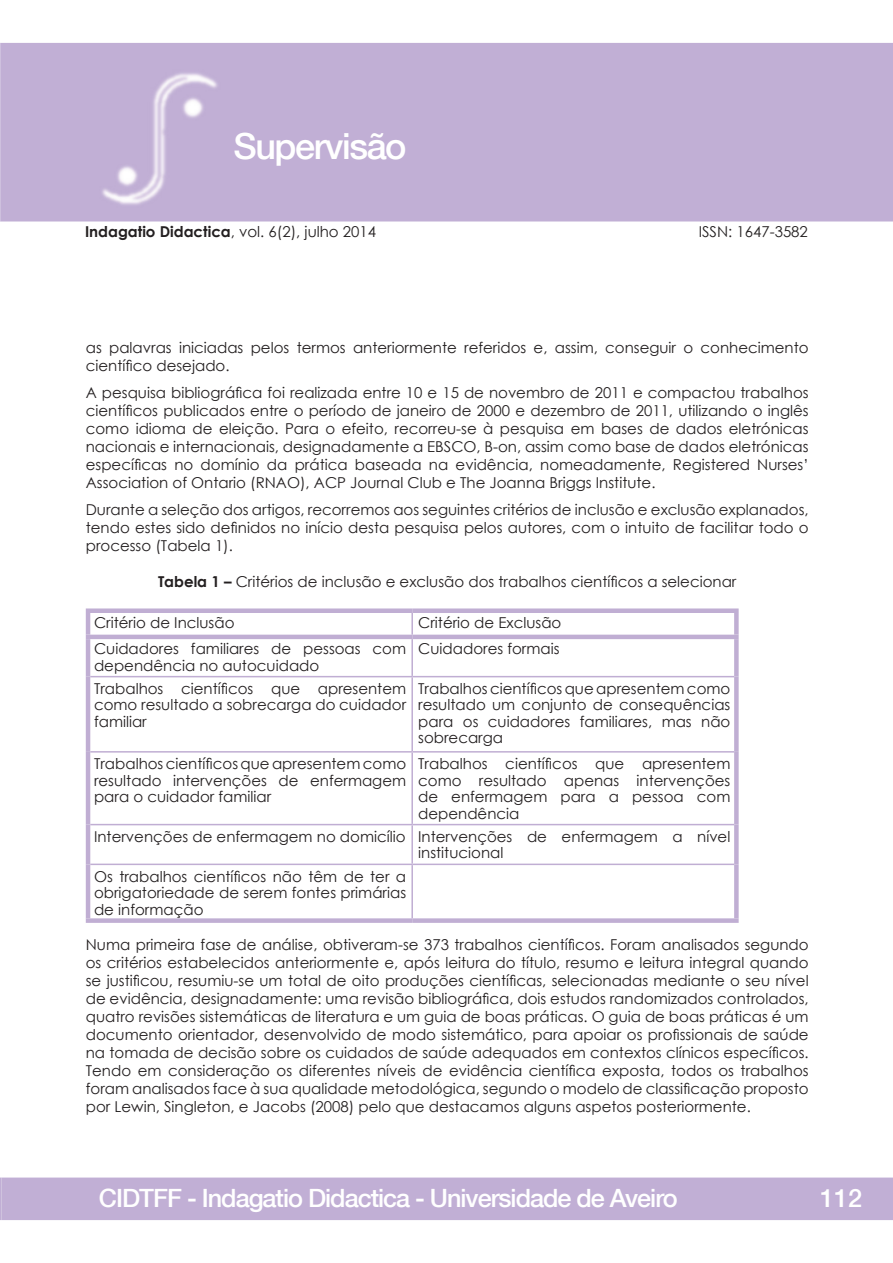
<style>
.page{position:relative;width:893px;height:1263px;background:#fff}
.page>*{position:absolute;margin:0;border:0;box-sizing:border-box;transform-origin:0 0}
.t1{font:500 36px "Helvetica Neue LT Com";letter-spacing:-.04em;color:#fff}
.t2{font:500 25.2px "Helvetica Neue LT Com";letter-spacing:-.04em;color:#fff}
.t3{font:15px/18px "Century Gothic";color:#231f20;text-align:justify}
.s1{font-weight:700}
</style>
<div class="page">
<div style="left:0;top:43px;width:893px;height:178px;background:#c1afd5"></div>
<div style="left:0;top:1177px;width:893px;height:43px;background:#c1afd5"></div>
<img style="left:102px;top:73px;width:116px;height:132px">
<hr style="left:86px;top:639px;width:4px;height:38px;background:#c0aed3">
<div style="left:734px;top:639px;width:5px;height:38px;background:#c0aed3"></div>
<hr style="left:86px;top:677px;width:4px;height:75px;background:#c0aed3">
<div style="left:734px;top:677px;width:5px;height:75px;background:#c0aed3"></div>
<hr style="left:86px;top:752px;width:4px;height:72px;background:#c0aed3">
<div style="left:734px;top:752px;width:5px;height:72px;background:#c0aed3"></div>
<hr style="left:86px;top:824px;width:4px;height:40px;background:#c0aed3">
<div style="left:734px;top:824px;width:5px;height:40px;background:#c0aed3"></div>
<hr style="left:86px;top:864px;width:4px;height:54px;background:#c0aed3">
<div style="left:734px;top:864px;width:5px;height:54px;background:#c0aed3"></div>
<div style="left:86px;top:918px;width:326px;height:5px;background:#c0aed3"></div>
<div style="left:412px;top:918px;width:327px;height:5px;background:#c0aed3"></div>
<hr style="left:411px;top:639px;width:2px;height:37px;background:#c0aed3">
<hr style="left:90px;top:676px;width:322px;height:1px;background:#c0aed3">
<hr style="left:412px;top:676px;width:322px;height:1px;background:#c0aed3">
<hr style="left:411px;top:677px;width:2px;height:74px;background:#c0aed3">
<hr style="left:90px;top:751px;width:322px;height:1px;background:#c0aed3">
<hr style="left:412px;top:751px;width:322px;height:1px;background:#c0aed3">
<hr style="left:411px;top:752px;width:2px;height:72px;background:#c0aed3">
<hr style="left:90px;top:824px;width:322px;height:1px;background:#c0aed3">
<hr style="left:412px;top:824px;width:322px;height:1px;background:#c0aed3">
<hr style="left:411px;top:825px;width:2px;height:38px;background:#c0aed3">
<hr style="left:90px;top:863px;width:322px;height:2px;background:#c0aed3">
<hr style="left:412px;top:863px;width:322px;height:2px;background:#c0aed3">
<hr style="left:411px;top:865px;width:2px;height:53px;background:#c0aed3">
<div style="left:86px;top:608px;width:326px;height:5px;background:#c0aed3"></div>
<hr style="left:86px;top:613px;width:4px;height:22px;background:#c0aed3">
<div style="left:412px;top:608px;width:327px;height:5px;background:#c0aed3"></div>
<div style="left:734px;top:613px;width:5px;height:22px;background:#c0aed3"></div>
<hr style="left:86px;top:635px;width:326px;height:4px;background:#c0aed3">
<hr style="left:412px;top:635px;width:327px;height:4px;background:#c0aed3">
<hr style="left:411px;top:613px;width:2px;height:22px;background:#c0aed3">
<h1 class="t1" style="left:233px;top:125px;width:175px">Supervisão</h1>
<p class="t3" style="left:85px;top:222px;width:293px"><span class="s1">Indagatio Didactica</span>, vol. 6(2), julho 2014</p>
<p class="t3" style="left:699px;top:222px;width:111px">ISSN: 1647-3582</p>
<p class="t3" style="left:86px;top:339px;width:724px">as palavras iniciadas pelos termos anteriormente referidos e, assim, conseguir o conhecimento científico desejado.</p>
<p class="t3" style="left:86px;top:384px;width:724px">A pesquisa bibliográfica foi realizada entre 10 e 15 de novembro de 2011 e compactou trabalhos científicos publicados entre o período de janeiro de 2000 e dezembro de 2011, utilizando o inglês como idioma de eleição. Para o efeito, recorreu-se à pesquisa em bases de dados eletrónicas nacionais e internacionais, designadamente a EBSCO, B-on, assim como base de dados eletrónicas específicas no domínio da prática baseada na evidência, nomeadamente, Registered Nurses’ Association of Ontario (RNAO), ACP Journal Club e The Joanna Briggs Institute.</p>
<p class="t3" style="left:86px;top:501px;width:724px">Durante a seleção dos artigos, recorremos aos seguintes critérios de inclusão e exclusão explanados, tendo estes sido definidos no início desta pesquisa pelos autores, com o intuito de facilitar todo o processo (Tabela 1).</p>
<p class="t3" style="left:158px;top:573px;width:580px"><span class="s1">Tabela 1 –</span> Critérios de inclusão e exclusão dos trabalhos científicos a selecionar</p>
<p class="t3" style="left:94px;top:613px;width:142px">Critério de Inclusão</p>
<p class="t3" style="left:418px;top:613px;width:145px">Critério de Exclusão</p>
<p class="t3" style="left:94px;top:640px;width:314px;line-height:16.5px">Cuidadores familiares de pessoas com dependência no autocuidado</p>
<p class="t3" style="left:418px;top:639px;width:143px">Cuidadores formais</p>
<p class="t3" style="left:94px;top:680px;width:314px;line-height:16.5px">Trabalhos científicos que apresentem como resultado a sobrecarga do cuidador familiar</p>
<p class="t3" style="left:418px;top:680px;width:314px;line-height:16.5px">Trabalhos científicos que apresentem como resultado um conjunto de consequências para os cuidadores familiares, mas não sobrecarga</p>
<p class="t3" style="left:94px;top:755px;width:314px;line-height:16.5px">Trabalhos científicos que apresentem como resultado intervenções de enfermagem para o cuidador familiar</p>
<p class="t3" style="left:418px;top:755px;width:314px;line-height:16.5px">Trabalhos científicos que apresentem como resultado apenas intervenções de enfermagem para a pessoa com dependência</p>
<p class="t3" style="left:94px;top:827px;width:313px">Intervenções de enfermagem no domicílio</p>
<p class="t3" style="left:418px;top:828px;width:314px;line-height:16.5px">Intervenções de enfermagem a nível institucional</p>
<p class="t3" style="left:94px;top:868px;width:314px;line-height:16.5px">Os trabalhos científicos não têm de ter a obrigatoriedade de serem fontes primárias de informação</p>
<p class="t3" style="left:86px;top:935px;width:724px">Numa primeira fase de análise, obtiveram-se 373 trabalhos científicos. Foram analisados segundo os critérios estabelecidos anteriormente e, após leitura do título, resumo e leitura integral quando se justificou, resumiu-se um total de oito produções científicas, selecionadas mediante o seu nível de evidência, designadamente: uma revisão bibliográfica, dois estudos randomizados controlados, quatro revisões sistemáticas de literatura e um guia de boas práticas. O guia de boas práticas é um documento orientador, desenvolvido de modo sistemático, para apoiar os profissionais de saúde na tomada de decisão sobre os cuidados de saúde adequados em contextos clínicos específicos.<br>Tendo em consideração os diferentes níveis de evidência científica exposta, todos os trabalhos foram analisados face à sua qualidade metodológica, segundo o modelo de classificação proposto por Lewin, Singleton, e Jacobs (2008) pelo que destacamos alguns aspetos posteriormente.</p>
<h2 class="t2" style="left:99px;top:1183px;width:580px">CIDTFF - Indagatio Didactica - Universidade de Aveiro</h2>
<h2 class="t2" style="left:820px;top:1183px;width:44px">112</h2>
</div>
